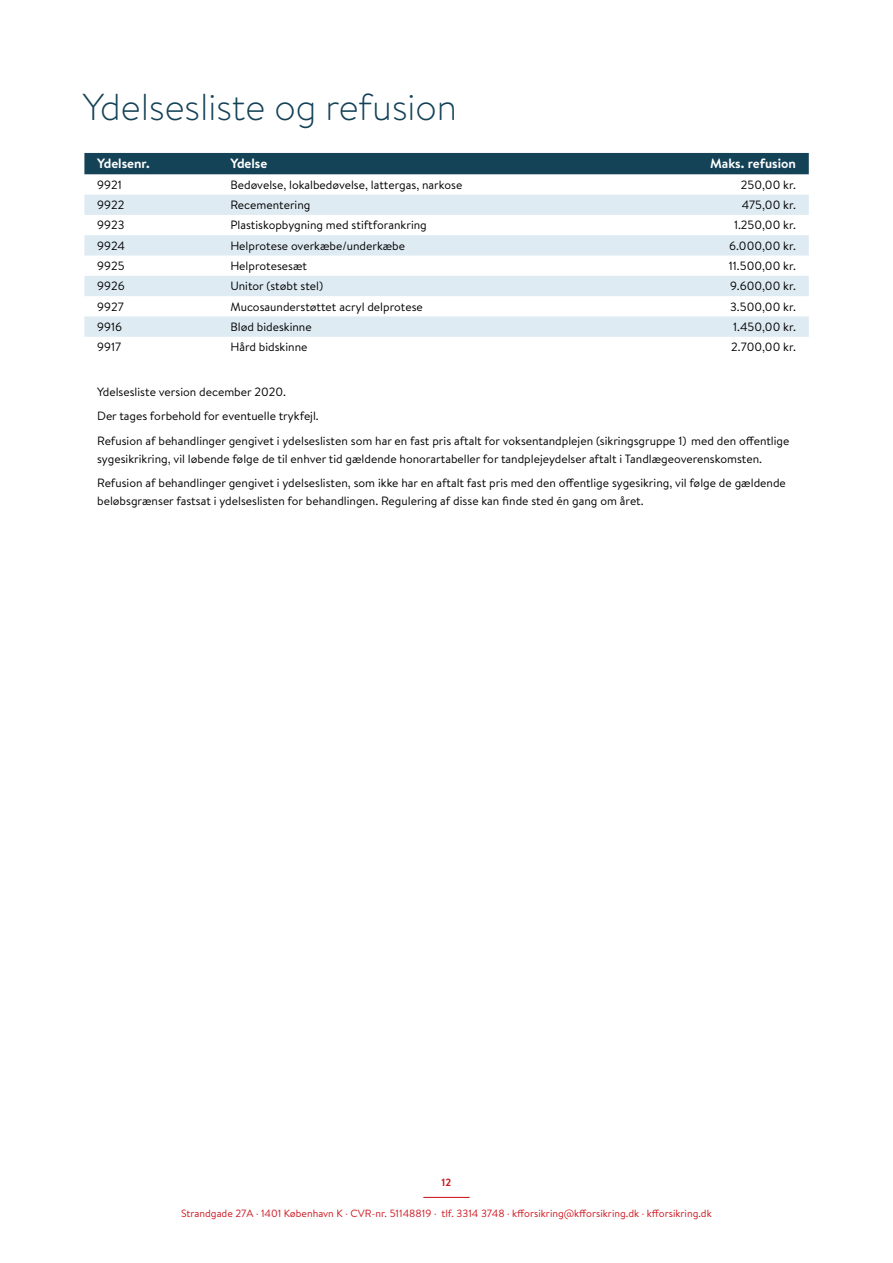
<style>
.page{position:relative;width:893px;height:1263px;background:#fff}
.page>*{position:absolute;margin:0;border:0;box-sizing:border-box;transform-origin:0 0}
.t1{font:300 37.5px "Brandon Text";color:#144257}
.t2{font:700 13.5px "Brandon Text";color:#fff}
.t3{font:12px/24.5px "Brandon Text";color:#000}
.t4{font:10.5px "Brandon Text";color:#cd1720}
.t5{font:700 10.5px "Brandon Text";color:#cd1720}
</style>
<div class="page">
<hr style="left:423px;top:1197px;width:47px;height:1px;background:#cd1720">
<div style="left:84px;top:153px;width:725px;height:21px;background:#144257"></div>
<svg style="left:84px;top:195px;width:725px;height:142px;fill:#dfebf3"></svg>
<h1 class="t1" style="left:83px;top:82px;width:376px">Ydelsesliste og refusion</h1>
<p class="t2" style="left:97px;top:154px;width:54px">Ydelsenr.</p>
<p class="t2" style="left:230px;top:154px;width:38px">Ydelse</p>
<p class="t2" style="left:710px;top:154px;width:87px">Maks. refusion</p>
<p class="t3" style="left:97px;top:172px;width:26px">9921</p>
<p class="t3" style="left:230px;top:172px;width:233px">Bedøvelse, lokalbedøvelse, lattergas, narkose</p>
<p class="t3" style="left:741px;top:172px;width:57px">250,00 kr.</p>
<p class="t3" style="left:97px;top:192px;width:29px">9922</p>
<p class="t3" style="left:230px;top:192px;width:81px">Recementering</p>
<p class="t3" style="left:742px;top:192px;width:56px">475,00 kr.</p>
<p class="t3" style="left:97px;top:212px;width:29px">9923</p>
<p class="t3" style="left:230px;top:212px;width:198px">Plastiskopbygning med stiftforankring</p>
<p class="t3" style="left:734px;top:212px;width:64px">1.250,00 kr.</p>
<p class="t3" style="left:97px;top:233px;width:29px">9924</p>
<p class="t3" style="left:230px;top:233px;width:176px">Helprotese overkæbe/underkæbe</p>
<p class="t3" style="left:729px;top:233px;width:68px">6.000,00 kr.</p>
<p class="t3" style="left:97px;top:253px;width:29px">9925</p>
<p class="t3" style="left:230px;top:253px;width:78px">Helprotesesæt</p>
<p class="t3" style="left:729px;top:253px;width:69px">11.500,00 kr.</p>
<p class="t3" style="left:97px;top:273px;width:29px">9926</p>
<p class="t3" style="left:230px;top:273px;width:94px">Unitor (støbt stel)</p>
<p class="t3" style="left:730px;top:273px;width:67px">9.600,00 kr.</p>
<p class="t3" style="left:97px;top:294px;width:28px">9927</p>
<p class="t3" style="left:230px;top:294px;width:194px">Mucosaunderstøttet acryl delprotese</p>
<p class="t3" style="left:730px;top:294px;width:67px">3.500,00 kr.</p>
<p class="t3" style="left:97px;top:314px;width:26px">9916</p>
<p class="t3" style="left:230px;top:314px;width:83px">Blød bideskinne</p>
<p class="t3" style="left:733px;top:314px;width:64px">1.450,00 kr.</p>
<p class="t3" style="left:97px;top:334px;width:25px">9917</p>
<p class="t3" style="left:230px;top:334px;width:78px">Hård bidskinne</p>
<p class="t3" style="left:731px;top:334px;width:66px">2.700,00 kr.</p>
<p class="t3" style="left:97px;top:379px;width:694px">Ydelsesliste version december 2020.<br>Der tages forbehold for eventuelle trykfejl.<br>Refusion af behandlinger gengivet i ydelseslisten som har en fast pris aftalt for voksentandplejen (sikringsgruppe 1) med den offentlige</p>
<p class="t3" style="left:97px;top:446px;width:690px">sygesikrikring, vil løbende følge de til enhver tid gældende honorartabeller for tandplejeydelser aftalt i Tandlægeoverenskomsten.<br>Refusion af behandlinger gengivet i ydelseslisten, som ikke har en aftalt fast pris med den offentlige sygesikring, vil følge de gældende</p>
<p class="t3" style="left:97px;top:488px;width:548px">beløbsgrænser fastsat i ydelseslisten for behandlingen. Regulering af disse kan finde sted én gang om året.</p>
<p class="t5" style="left:442px;top:1175px;width:11px">12</p>
<p class="t4" style="left:181px;top:1206px;width:532px">Strandgade 27A · 1401 København K · CVR-nr. 51148819 · tlf. 3314 3748 · kfforsikring@kfforsikring.dk · kfforsikring.dk</p>
</div>
